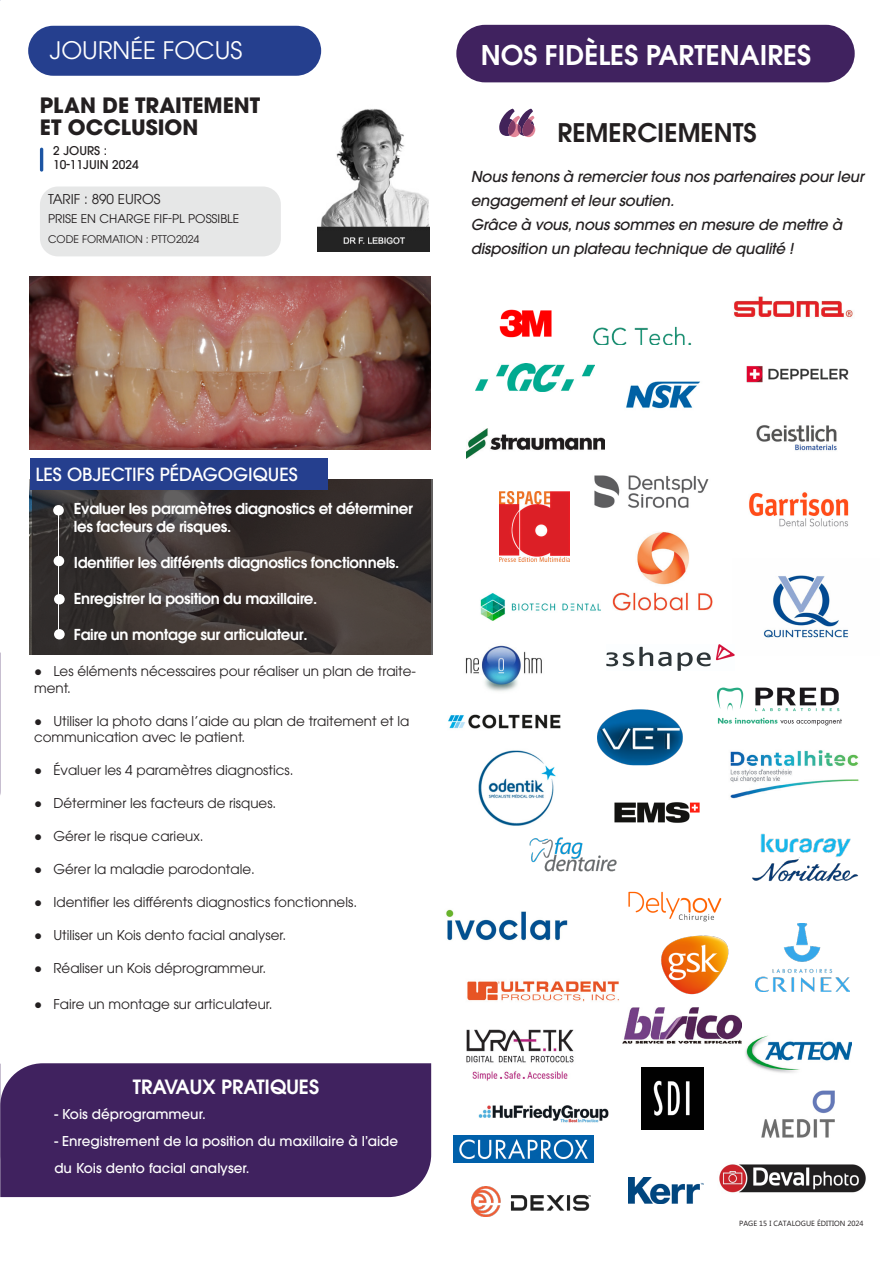
<style>
.page{position:relative;width:893px;height:1263px;background:#fff}
.page>*{position:absolute;margin:0;border:0;box-sizing:border-box;transform-origin:0 0}
.t1{font:600 27px "ITC Avant Garde Std";color:#fff}
.t2{font:600 25.5px "ITC Avant Garde Std";color:#231f20}
.t3{font:600 25.5px "ITC Avant Garde Std";color:#fff}
.t4{font:24px "ITC Avant Garde Std";color:#fff}
.sous-titres{font:700 21px "ITC Avant Garde Std";color:#231f20}
.t5{font:600 19.5px "ITC Avant Garde Std";color:#fff}
.t6{font:500 18px "ITC Avant Garde Std";color:#fff}
.t7{font:600 15px/18px "ITC Avant Garde Std";letter-spacing:-.02em;color:#fff}
.t8{font:italic 500 15px/24px "ITC Avant Garde Std";letter-spacing:-.01em;color:#231f20}
.texte_de_labeur{font:13.5px/16.5px "ITC Avant Garde Std";color:#231f20}
.t9{font:500 13.5px/27px "ITC Avant Garde Std";color:#fff}
.texte_de_labeur-2{font:12px "ITC Avant Garde Std";color:#231f20}
.t10{font:500 12px "ITC Avant Garde Std";color:#231f20}
.texte_de_labeur-3{font:10.5px "ITC Avant Garde Std";color:#231f20}
.t11{font:7.5px "Microsoft Phags Pa";color:#231f20}
.s1{font-family:"Arial Narrow"}
</style>
<div class="page">
<svg style="left:0;top:652px;width:1px;height:143px"></svg>
<svg style="left:0;top:0;width:57px;height:72px"></svg>
<div style="left:28px;top:26px;width:293px;height:50px;background:#253f8e;border-radius:25px"></div>
<div style="left:40px;top:186px;width:241px;height:70px;background:#e6e7e7;border-radius:18px"></div>
<hr style="left:40px;top:148px;width:3px;height:24px;background:#1c55a3;border-radius:2px">
<svg style="left:32px;top:480px;width:400px;height:175px;background:#3c3533"></svg>
<img style="left:30px;top:277px;width:400px;height:172px">
<div style="left:0;top:1063px;width:431px;height:134px;background:#40225f"></div>
<div style="left:53px;top:505px;width:11px;height:10px;background:#fff;border-radius:50%"></div>
<div style="left:54px;top:556px;width:10px;height:10px;background:#fff;border-radius:50%"></div>
<div style="left:54px;top:594px;width:11px;height:10px;background:#fff;border-radius:50%"></div>
<div style="left:54px;top:629px;width:11px;height:10px;background:#fff;border-radius:50%"></div>
<hr style="left:58px;top:509px;width:1px;height:126px;background:#fff">
<div style="left:30px;top:459px;width:298px;height:31px;background:#253f8e"></div>
<img style="left:317px;top:109px;width:113px;height:143px">
<div style="left:456px;top:25px;width:399px;height:57px;background:#40225f;border-radius:29px"></div>
<img style="left:569px;top:475px;width:140px;height:47px">
<img style="left:446px;top:909px;width:122px;height:32px">
<img style="left:756px;top:425px;width:81px;height:26px">
<img style="left:626px;top:381px;width:74px;height:28px">
<img style="left:734px;top:296px;width:119px;height:22px">
<img style="left:448px;top:714px;width:112px;height:15px">
<img style="left:745px;top:1035px;width:107px;height:38px">
<img style="left:718px;top:688px;width:123px;height:37px">
<img style="left:629px;top:1177px;width:74px;height:26px">
<img style="left:598px;top:709px;width:84px;height:57px">
<img style="left:466px;top:429px;width:139px;height:30px">
<img style="left:499px;top:309px;width:53px;height:29px">
<img style="left:467px;top:981px;width:152px;height:21px">
<img style="left:466px;top:1029px;width:108px;height:52px">
<img style="left:756px;top:923px;width:93px;height:68px">
<img style="left:623px;top:1007px;width:119px;height:37px">
<img style="left:730px;top:750px;width:129px;height:49px">
<img style="left:499px;top:491px;width:70px;height:70px">
<img style="left:478px;top:750px;width:78px;height:76px">
<img style="left:614px;top:802px;width:86px;height:21px">
<img style="left:612px;top:532px;width:101px;height:79px">
<img style="left:719px;top:1164px;width:147px;height:29px">
<img style="left:453px;top:1135px;width:141px;height:28px">
<img style="left:642px;top:1067px;width:61px;height:62px">
<img style="left:593px;top:326px;width:99px;height:19px">
<img style="left:763px;top:575px;width:86px;height:63px">
<img style="left:606px;top:644px;width:129px;height:26px">
<img style="left:761px;top:1091px;width:74px;height:46px">
<img style="left:749px;top:492px;width:100px;height:35px">
<img style="left:661px;top:935px;width:68px;height:60px">
<img style="left:752px;top:833px;width:106px;height:49px">
<img style="left:480px;top:593px;width:121px;height:28px">
<img style="left:529px;top:837px;width:88px;height:35px">
<img style="left:478px;top:1105px;width:131px;height:18px">
<img style="left:476px;top:364px;width:119px;height:27px">
<img style="left:746px;top:366px;width:103px;height:17px">
<img style="left:472px;top:1187px;width:118px;height:29px">
<img style="left:465px;top:645px;width:77px;height:46px">
<img style="left:628px;top:891px;width:94px;height:31px">
<svg style="left:499px;top:109px;width:36px;height:28px"></svg>
<p class="t4" style="left:50px;top:35px;width:194px">JOURNÉE FOCUS</p>
<p class="sous-titres" style="left:40px;top:91px;width:222px">PLAN DE TRAITEMENT</p>
<p class="sous-titres" style="left:40px;top:113px;width:160px">ET OCCLUSION</p>
<p class="t10" style="left:53px;top:142px;width:55px">2 JOURS :</p>
<p class="t10" style="left:53px;top:157px;width:87px">10-11JUIN 2024</p>
<p class="texte_de_labeur" style="left:48px;top:190px;width:114px">TARIF : 890 EUROS</p>
<p class="texte_de_labeur-2" style="left:48px;top:211px;width:193px">PRISE EN CHARGE FIF-PL POSSIBLE</p>
<p class="texte_de_labeur-3" style="left:48px;top:232px;width:153px">CODE FORMATION : PTTO2024</p>
<p class="t1" style="left:481px;top:37px;width:332px">NOS FIDÈLES PARTENAIRES</p>
<p class="t2" style="left:558px;top:116px;width:201px">REMERCIEMENTS</p>
<p class="t8" style="left:471px;top:164px;width:395px">Nous tenons à remercier tous nos partenaires pour leur engagement et leur soutien.</p>
<p class="t8" style="left:471px;top:212px;width:373px">Grâce à vous, nous sommes en mesure de mettre à disposition un plateau technique de qualité !</p>
<p class="t6" style="left:35px;top:463px;width:264px">LES OBJECTIFS PÉDAGOGIQUES</p>
<p class="t7" style="left:74px;top:499px;width:341px">Evaluer les paramètres diagnostics et déterminer les facteurs de risques.</p>
<p class="t7" style="left:74px;top:553px;width:327px">Identifier les différents diagnostics fonctionnels.</p>
<p class="t7" style="left:74px;top:589px;width:245px">Enregistrer la position du maxillaire.</p>
<p class="t7" style="left:74px;top:625px;width:236px">Faire un montage sur articulateur.</p>
<p class="texte_de_labeur" style="left:34px;top:663px;width:384px"><span class="s1">●</span> Les éléments nécessaires pour réaliser un plan de traite&shy;ment.</p>
<p class="texte_de_labeur" style="left:34px;top:712px;width:377px"><span class="s1">●</span> Utiliser la photo dans l’aide au plan de traitement et la communication avec le patient.</p>
<p class="texte_de_labeur" style="left:34px;top:762px;width:261px"><span class="s1">●</span> Évaluer les 4 paramètres diagnostics.</p>
<p class="texte_de_labeur" style="left:34px;top:795px;width:244px"><span class="s1">●</span> Déterminer les facteurs de risques.</p>
<p class="texte_de_labeur" style="left:34px;top:828px;width:171px"><span class="s1">●</span> Gérer le risque carieux.</p>
<p class="texte_de_labeur" style="left:34px;top:861px;width:222px"><span class="s1">●</span> Gérer la maladie parodontale.</p>
<p class="texte_de_labeur" style="left:34px;top:894px;width:325px"><span class="s1">●</span> Identifier les différents diagnostics fonctionnels.</p>
<p class="texte_de_labeur" style="left:34px;top:927px;width:254px"><span class="s1">●</span> Utiliser un Kois dento facial analyser.</p>
<p class="texte_de_labeur" style="left:34px;top:960px;width:234px"><span class="s1">●</span> Réaliser un Kois déprogrammeur.</p>
<p class="texte_de_labeur" style="left:34px;top:996px;width:240px"><span class="s1">●</span> Faire un montage sur articulateur.</p>
<p class="t3" style="left:175px;top:1070px;width:16px">4</p>
<p class="t5" style="left:133px;top:1074px;width:188px">TRAVAUX PRATIQUES</p>
<p class="t9" style="left:54px;top:1100px;width:153px">- Kois déprogrammeur.</p>
<p class="t9" style="left:54px;top:1127px;width:345px">- Enregistrement de la position du maxillaire à l’aide du Kois dento facial analyser.</p>
<p class="t11" style="left:739px;top:1218px;width:126px">PAGE 15 I CATALOGUE ÉDITION 2024</p>
</div>
